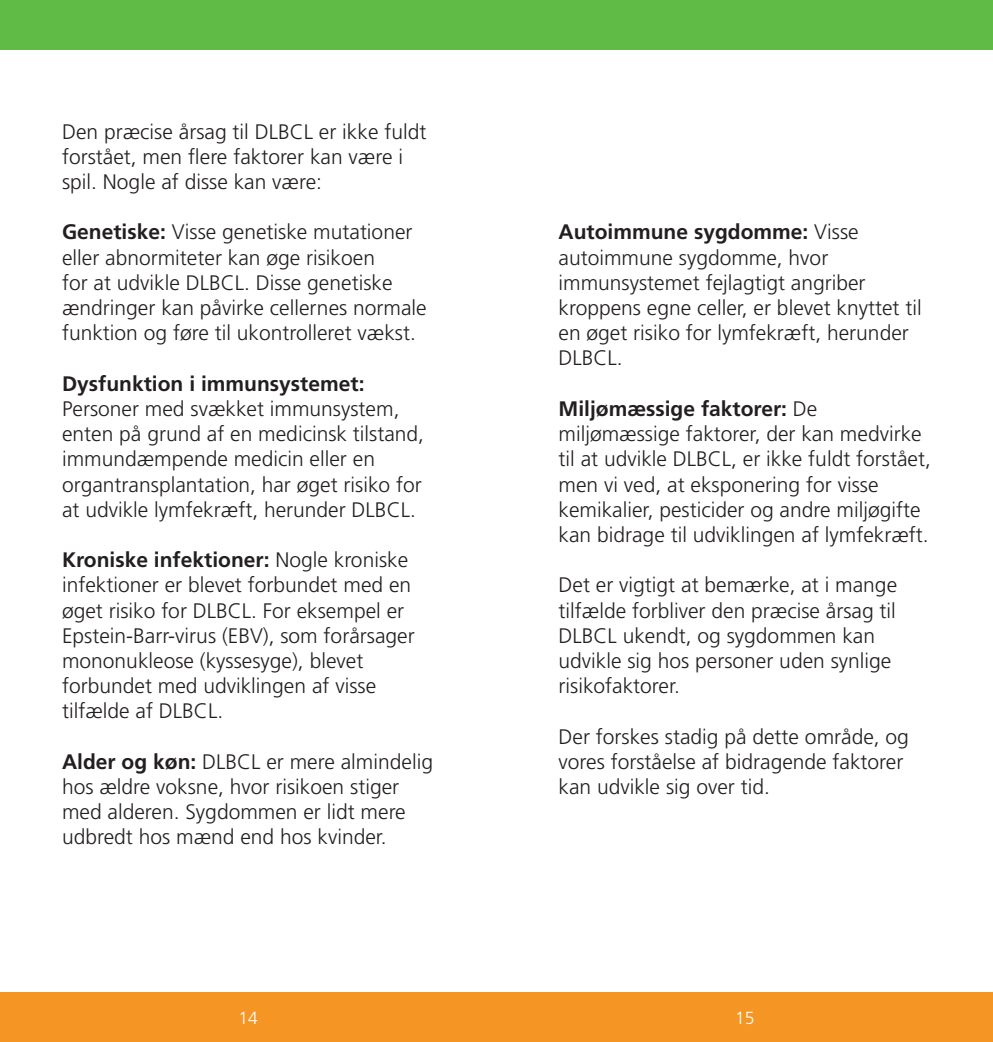
<style>
.page{position:relative;width:993px;height:1042px;background:#fff}
.page>*{position:absolute;margin:0;border:0;box-sizing:border-box;transform-origin:0 0}
.t1{font:300 21px/25.2px "Frutiger LT Std";color:#231f20}
.t2{font:700 21px "Frutiger LT Std";color:#231f20}
.t3{font:300 17.5px "Frutiger LT Std";color:#fff}
.s1{font-weight:700}
</style>
<div class="page">
<div style="left:0;top:0;width:992px;height:50px;background:#60bb46"></div>
<div style="left:0;top:992px;width:992px;height:50px;background:#f59523"></div>
<p class="t1" style="left:62px;top:119px;width:366px">Den præcise årsag til DLBCL er ikke fuldt forstået, men flere faktorer kan være i spil. Nogle af disse kan være:</p>
<p class="t1" style="left:62px;top:220px;width:366px"><span class="s1">Genetiske:</span> Visse genetiske mutationer eller abnormiteter kan øge risikoen<br>for at udvikle DLBCL. Disse genetiske ændringer kan påvirke cellernes normale funktion og føre til ukontrolleret vækst.</p>
<p class="t2" style="left:62px;top:371px;width:304px">Dysfunktion i immunsystemet:</p>
<p class="t1" style="left:62px;top:396px;width:363px">Personer med svækket immunsystem, enten på grund af en medicinsk tilstand, immundæmpende medicin eller en organtransplantation, har øget risiko for at udvikle lymfekræft, herunder DLBCL.</p>
<p class="t1" style="left:62px;top:547px;width:354px"><span class="s1">Kroniske infektioner:</span> Nogle kroniske infektioner er blevet forbundet med en øget risiko for DLBCL. For eksempel er Epstein-Barr-virus (EBV), som forårsager mononukleose (kyssesyge), blevet forbundet med udviklingen af visse tilfælde af DLBCL.</p>
<p class="t1" style="left:62px;top:749px;width:372px"><span class="s1">Alder og køn:</span> DLBCL er mere almindelig hos ældre voksne, hvor risikoen stiger med alderen. Sygdommen er lidt mere udbredt hos mænd end hos kvinder.</p>
<p class="t1" style="left:558px;top:220px;width:364px"><span class="s1">Autoimmune sygdomme:</span> Visse autoimmune sygdomme, hvor immunsystemet fejlagtigt angriber kroppens egne celler, er blevet knyttet til en øget risiko for lymfekræft, herunder<br>DLBCL.</p>
<p class="t1" style="left:558px;top:396px;width:374px"><span class="s1">Miljømæssige faktorer:</span> De miljømæssige faktorer, der kan medvirke til at udvikle DLBCL, er ikke fuldt forstået, men vi ved, at eksponering for visse kemikalier, pesticider og andre miljøgifte kan bidrage til udviklingen af lymfekræft.</p>
<p class="t1" style="left:558px;top:573px;width:340px">Det er vigtigt at bemærke, at i mange tilfælde forbliver den præcise årsag til<br>DLBCL ukendt, og sygdommen kan udvikle sig hos personer uden synlige risikofaktorer.</p>
<p class="t1" style="left:558px;top:724px;width:352px">Der forskes stadig på dette område, og vores forståelse af bidragende faktorer kan udvikle sig over tid.</p>
<p class="t3" style="left:238px;top:1007px;width:21px">14</p>
<p class="t3" style="left:734px;top:1007px;width:21px">15</p>
</div>
